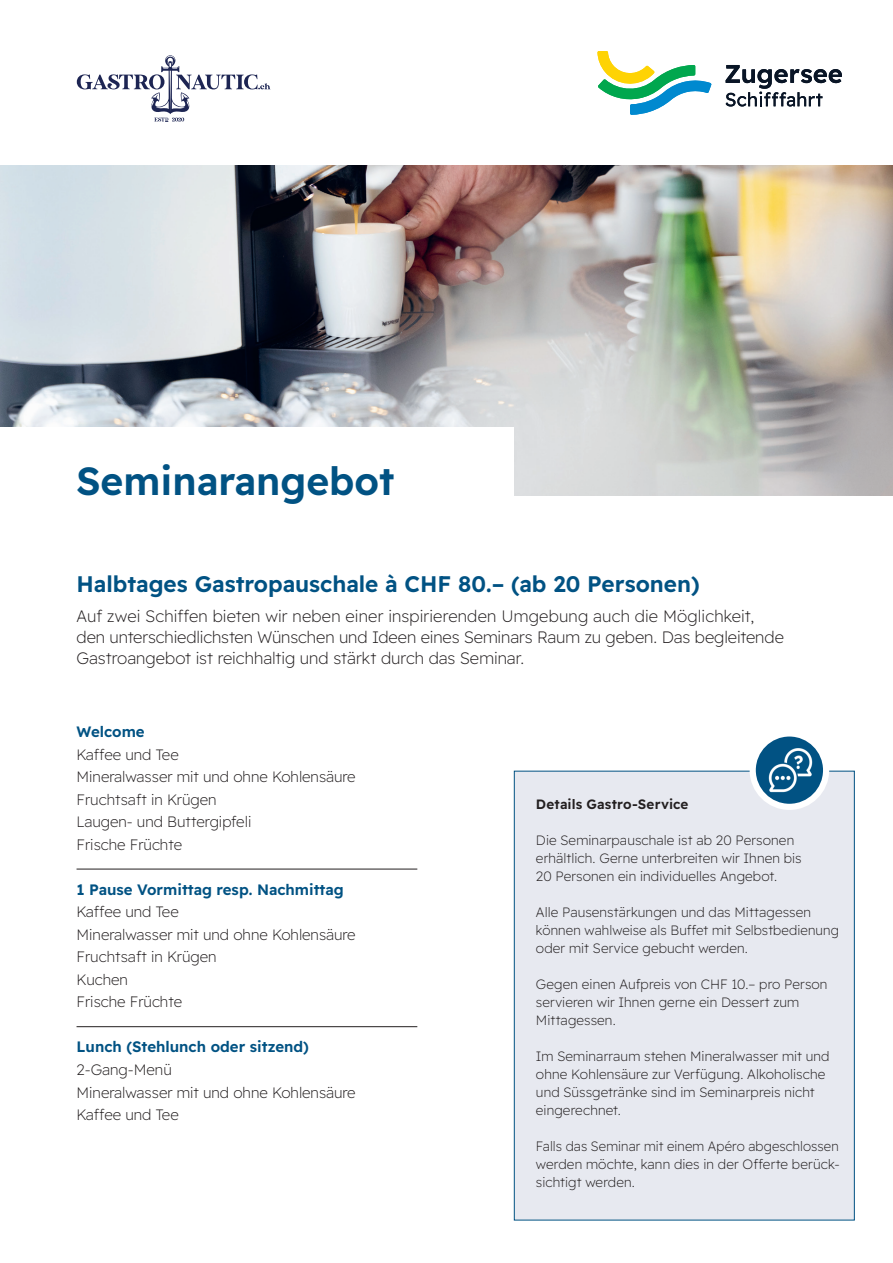
<style>
.page{position:relative;width:893px;height:1263px;background:#fff}
.page>*{position:absolute;margin:0;border:0;box-sizing:border-box;transform-origin:0 0}
.t1{font:600 39px "Readex Pro";color:#015283}
.t2{font:600 22.5px "Readex Pro";color:#015283}
.t3{font:200 16.5px/21px "Readex Pro";color:#231f20}
.t4{font:200 15px/22.5px "Readex Pro";color:#231f20}
.t5{font:600 15px "Readex Pro";color:#015283}
.t6{font:200 13.5px/18px "Readex Pro";letter-spacing:.01em;color:#231f20}
.t7{font:600 13.5px "Readex Pro";letter-spacing:.01em;color:#231f20}
</style>
<div class="page">
<img style="left:0;top:166px;width:893px;height:329px">
<svg style="left:76px;top:55px;width:195px;height:67px"></svg>
<hr style="left:77px;top:869px;width:340px;height:1px;background:#231f20">
<hr style="left:77px;top:1026px;width:340px;height:1px;background:#231f20">
<div style="left:514px;top:771px;width:340px;height:449px;background:#e7e9f0"></div>
<svg style="left:726px;top:65px;width:116px;height:41px"></svg>
<svg style="left:597px;top:51px;width:114px;height:64px"></svg>
<div style="left:0;top:427px;width:514px;height:104px;background:#fff"></div>
<div style="left:750px;top:730px;width:79px;height:80px;border:6px solid #fff;border-radius:50%"></div>
<img style="left:758px;top:738px;width:64px;height:64px">
<h1 class="t1" style="left:76px;top:459px;width:320px">Seminarangebot</h1>
<h2 class="t2" style="left:77px;top:571px;width:625px">Halbtages Gastropauschale à CHF 80.– (ab 20 Personen)</h2>
<p class="t3" style="left:77px;top:606px;width:709px">Auf zwei Schiffen bieten wir neben einer inspirierenden Umgebung auch die Möglichkeit, den unterschiedlichsten Wünschen und Ideen eines Seminars Raum zu geben. Das begleitende<br>Gastroangebot ist reichhaltig und stärkt durch das Seminar.</p>
<p class="t5" style="left:77px;top:723px;width:70px">Welcome</p>
<p class="t4" style="left:77px;top:743px;width:281px">Kaffee und Tee<br>Mineralwasser mit und ohne Kohlensäure<br>Fruchtsaft in Krügen<br>Laugen- und Buttergipfeli<br>Frische Früchte</p>
<p class="t5" style="left:77px;top:881px;width:269px">1 Pause Vormittag resp. Nachmittag</p>
<p class="t4" style="left:77px;top:901px;width:281px">Kaffee und Tee<br>Mineralwasser mit und ohne Kohlensäure<br>Fruchtsaft in Krügen<br>Kuchen<br>Frische Früchte</p>
<p class="t5" style="left:77px;top:1038px;width:234px">Lunch (Stehlunch oder sitzend)</p>
<p class="t4" style="left:77px;top:1058px;width:281px">2-Gang-Menü<br>Mineralwasser mit und ohne Kohlensäure<br>Kaffee und Tee</p>
<p class="t7" style="left:536px;top:796px;width:154px">Details Gastro-Service</p>
<p class="t6" style="left:536px;top:831px;width:267px">Die Seminarpauschale ist ab 20 Personen erhältlich. Gerne unterbreiten wir Ihnen bis<br>20 Personen ein individuelles Angebot.</p>
<p class="t6" style="left:536px;top:903px;width:304px">Alle Pausenstärkungen und das Mittagessen können wahlweise als Buffet mit Selbstbedienung oder mit Service gebucht werden.</p>
<p class="t6" style="left:536px;top:975px;width:293px">Gegen einen Aufpreis von CHF 10.– pro Person servieren wir Ihnen gerne ein Dessert zum<br>Mittagessen.</p>
<p class="t6" style="left:536px;top:1047px;width:295px">Im Seminarraum stehen Mineralwasser mit und ohne Kohlensäure zur Verfügung. Alkoholische und Süssgetränke sind im Seminarpreis nicht eingerechnet.</p>
<p class="t6" style="left:536px;top:1137px;width:305px;text-align:justify">Falls das Seminar mit einem Apéro abgeschlossen werden möchte, kann dies in der Offerte berück&shy;sichtigt werden.</p>
</div>
